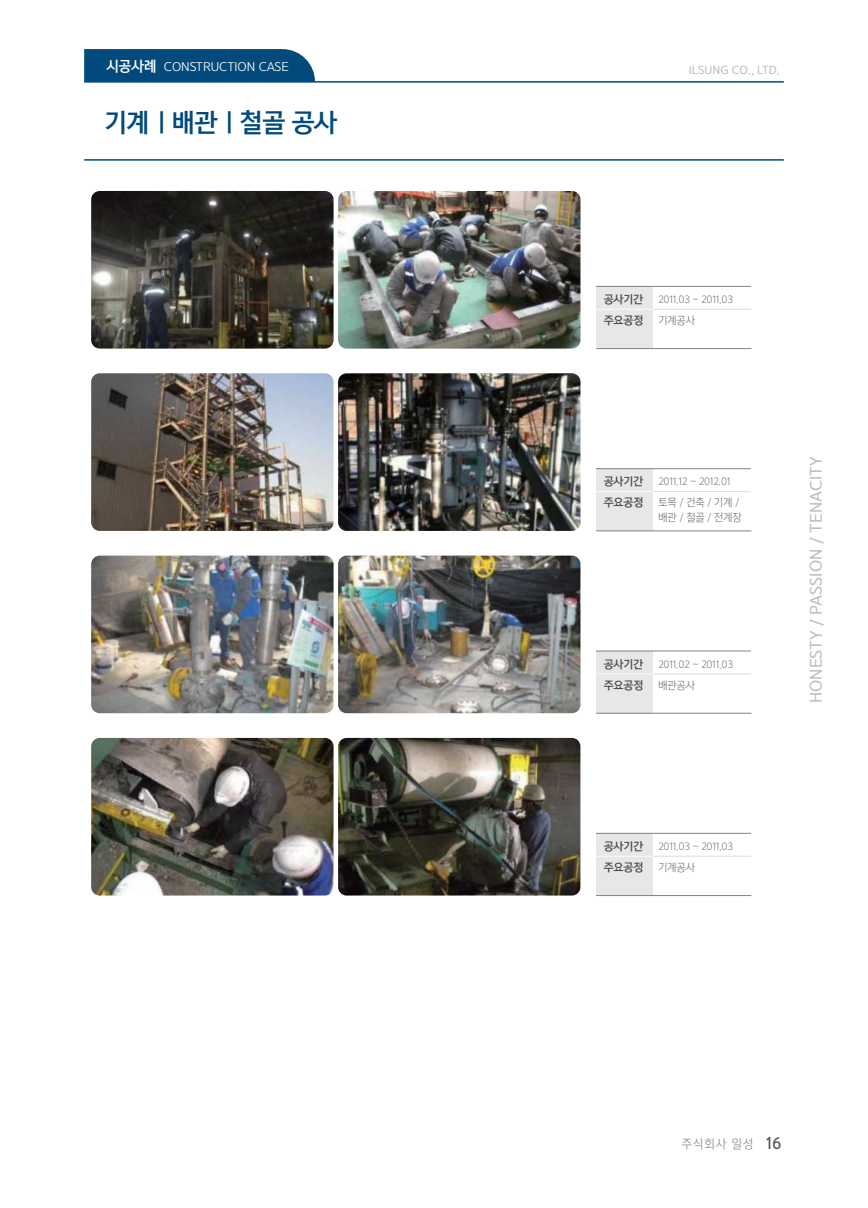
<style>
.page{position:relative;width:868px;height:1208px;background:#fff}
.page>*{position:absolute;margin:0;border:0;box-sizing:border-box;transform-origin:0 0}
.t1{font:24px "Yoon Gothic Pro 770";letter-spacing:-.02em;color:#014a7b}
.t2{font:15px "Yoon Gothic Pro 760";color:#bcbdc0}
.t3{font:12px "Yoon Gothic Pro 740";color:#fff}
.t4{font:12px "Yoon Gothic Pro 730";letter-spacing:.1em;color:#808285;scale:.95 1}
.t5{font:10.5px/21px "Yoon Gothic Pro 730";letter-spacing:-.02em;color:#6d6e71}
.t6{font:10.5px/21px "Yoon Gothic Pro 770";letter-spacing:-.02em;color:#4b4c4d}
.t7{font:10.5px "Yoon Gothic Pro 760";color:#bcbdc0}
.s1{font-family:"Yoon Gothic Pro 770";font-size:13.5px}
.s2{font-family:"Yoon Gothic Pro 770";font-size:15px;color:#57585a}
</style>
<div class="page">
<img style="left:91px;top:191px;width:242px;height:157px">
<img style="left:338px;top:191px;width:242px;height:157px">
<img style="left:91px;top:373px;width:242px;height:158px">
<img style="left:338px;top:373px;width:242px;height:158px">
<img style="left:91px;top:555px;width:242px;height:158px">
<img style="left:338px;top:555px;width:242px;height:158px">
<img style="left:91px;top:738px;width:242px;height:157px">
<img style="left:338px;top:738px;width:242px;height:157px">
<div style="left:596px;top:286px;width:57px;height:62px;background:#e6e7e9"></div>
<hr style="left:595px;top:309px;width:155px;height:1px;background:#dcdddf">
<hr style="left:595px;top:309px;width:58px;height:1px;background:#fff">
<hr style="left:595px;top:286px;width:155px;height:1px;background:#808285">
<hr style="left:596px;top:348px;width:155px;height:1px;background:#808285">
<div style="left:596px;top:469px;width:57px;height:62px;background:#e6e7e9"></div>
<hr style="left:595px;top:491px;width:155px;height:1px;background:#dcdddf">
<hr style="left:595px;top:491px;width:58px;height:1px;background:#fff">
<hr style="left:595px;top:468px;width:155px;height:1px;background:#808285">
<hr style="left:596px;top:530px;width:155px;height:1px;background:#808285">
<div style="left:596px;top:651px;width:57px;height:62px;background:#e6e7e9"></div>
<hr style="left:595px;top:673px;width:155px;height:1px;background:#dcdddf">
<hr style="left:595px;top:673px;width:58px;height:1px;background:#fff">
<hr style="left:595px;top:651px;width:155px;height:1px;background:#808285">
<hr style="left:596px;top:713px;width:155px;height:1px;background:#808285">
<div style="left:596px;top:833px;width:57px;height:62px;background:#e6e7e9"></div>
<hr style="left:595px;top:856px;width:155px;height:1px;background:#dcdddf">
<hr style="left:595px;top:856px;width:58px;height:1px;background:#fff">
<hr style="left:595px;top:833px;width:155px;height:1px;background:#808285">
<hr style="left:596px;top:895px;width:155px;height:1px;background:#808285">
<div style="left:84px;top:49px;width:231px;height:32px;background:#014a7b"></div>
<hr style="left:84px;top:81px;width:699px;height:2px;background:#014a7b">
<hr style="left:84px;top:159px;width:699px;height:2px;background:#014a7b">
<p class="t3" style="left:106px;top:59px;width:184px"><span class="s1">시공사례</span> CONSTRUCTION CASE</p>
<p class="t7" style="left:688px;top:64px;width:92px">ILSUNG CO., LTD.</p>
<h1 class="t1" style="left:104px;top:105px;width:234px">기계ㅣ배관ㅣ철골 공사</h1>
<p class="t6" style="left:603px;top:289px;width:41px">공사기간 주요공정</p>
<p class="t5" style="left:658px;top:289px;width:76px">2011.03 ~ 2011.03 기계공사</p>
<p class="t6" style="left:603px;top:471px;width:41px">공사기간 주요공정</p>
<p class="t5" style="left:658px;top:471px;width:82px">2011.12 ~ 2012.01 토목 / 건축 / 기계 /</p>
<p class="t5" style="left:658px;top:507px;width:85px">배관 / 철골 / 전계장</p>
<p class="t6" style="left:603px;top:653px;width:41px">공사기간 주요공정</p>
<p class="t5" style="left:658px;top:653px;width:76px">2011.02 ~ 2011.03 배관공사</p>
<p class="t6" style="left:603px;top:835px;width:41px">공사기간 주요공정</p>
<p class="t5" style="left:658px;top:835px;width:76px">2011.03 ~ 2011.03 기계공사</p>
<h2 class="t2" style="left:806px;top:703px;width:248px;rotate:-90deg">HONESTY / PASSION / TENACITY</h2>
<p class="t4" style="left:681px;top:1136px;width:106px">주식회사 일성 <span class="s2">16</span></p>
</div>
